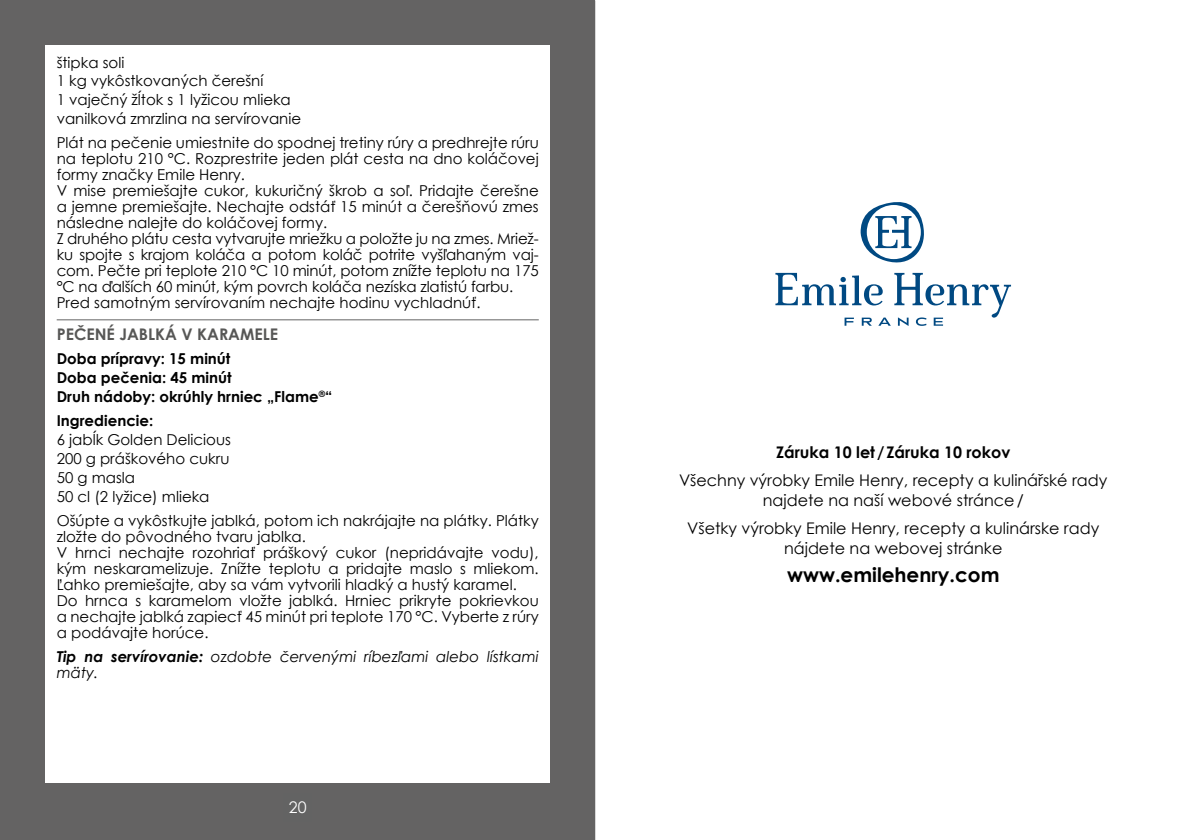
<style>
.page{position:relative;width:1191px;height:840px;background:#fff}
.page>*{position:absolute;margin:0;border:0;box-sizing:border-box;transform-origin:0 0}
.t1{font:700 20px "Century Gothic";color:#000}
.t2{font:16px/20px "Century Gothic";color:#000;text-align:center}
.t3{font:700 16px "Century Gothic";color:#000}
.t4{font:700 16px "Century Gothic";color:#575756}
.t5{font:16px "Century Gothic";color:#fff}
.t6{font:15px/16px "Century Gothic";color:#000}
.t7{font:700 15px/18.8px "Century Gothic";color:#000}
.t8{font:italic 15px/16px "Century Gothic";color:#000}
.s1{font-weight:700}
</style>
<div class="page">
<div style="left:0;top:0;width:595px;height:839px;background:#646363"></div>
<div style="left:45px;top:45px;width:505px;height:737px;background:#fff"></div>
<hr style="left:57px;top:319px;width:482px;height:1px;background:#646363">
<svg style="left:775px;top:202px;width:236px;height:124px"></svg>
<p class="t6" style="left:57px;top:52px;width:246px;line-height:18.8px">štipka soli<br>1 kg vykôstkovaných čerešní<br>1 vaječný žĺtok s 1 lyžicou mlieka vanilková zmrzlina na servírovanie</p>
<p class="t6" style="left:57px;top:134px;width:483px">Plát na pečenie umiestnite do spodnej tretiny rúry a predhrejte rúru na teplotu 210 °C. Rozprestrite jeden plát cesta na dno koláčovej formy značky Emile Henry.<br>V mise premiešajte cukor, kukuričný škrob a soľ. Pridajte čerešne a jemne premiešajte. Nechajte odstáť 15 minút a čerešňovú zmes následne nalejte do koláčovej formy.<br>Z druhého plátu cesta vytvarujte mriežku a položte ju na zmes. Mriež&shy;ku spojte s krajom koláča a potom koláč potrite vyšľahaným vaj&shy;com. Pečte pri teplote 210 °C 10 minút, potom znížte teplotu na 175 °C na ďalších 60 minút, kým povrch koláča nezíska zlatistú farbu.<br>Pred samotným servírovaním nechajte hodinu vychladnúť.</p>
<p class="t4" style="left:57px;top:322px;width:223px">PEČENÉ JABLKÁ V KARAMELE</p>
<p class="t7" style="left:57px;top:348px;width:277px">Doba prípravy: 15 minút<br>Doba pečenia: 45 minút<br>Druh nádoby: okrúhly hrniec „Flame<sup>®</sup>“</p>
<p class="t7" style="left:57px;top:410px;width:98px">Ingrediencie:</p>
<p class="t6" style="left:57px;top:429px;width:176px;line-height:18.8px">6 jabĺk Golden Delicious<br>200 g práškového cukru<br>50 g masla<br>50 cl (2 lyžice) mlieka</p>
<p class="t6" style="left:57px;top:511px;width:483px">Ošúpte a vykôstkujte jablká, potom ich nakrájajte na plátky. Plátky zložte do pôvodného tvaru jablka.<br>V hrnci nechajte rozohriať práškový cukor (nepridávajte vodu), kým neskaramelizuje. Znížte teplotu a pridajte maslo s mliekom.<br>Ľahko premiešajte, aby sa vám vytvorili hladký a hustý karamel.<br>Do hrnca s karamelom vložte jablká. Hrniec prikryte pokrievkou a nechajte jablká zapiecť 45 minút pri teplote 170 °C. Vyberte z rúry a podávajte horúce.</p>
<p class="t8" style="left:57px;top:647px;width:483px"><span class="s1">Tip na servírovanie:</span> ozdobte červenými ríbezľami alebo lístkami mäty.</p>
<p class="t5" style="left:298px;top:794px;width:10px">2</p>
<p class="t5" style="left:289px;top:795px;width:19px">20</p>
<p class="t3" style="left:776px;top:439px;width:236px">Záruka 10 let / Záruka 10 rokov</p>
<p class="t2" style="left:679px;top:469px;width:430px">Všechny výrobky Emile Henry, recepty a kulinářské rady najdete na naší webové stránce /</p>
<p class="t2" style="left:687px;top:517px;width:413px">Všetky výrobky Emile Henry, recepty a kulinárske rady nájdete na webovej stránke</p>
<h1 class="t1" style="left:787px;top:559px;width:214px">www.emilehenry.com</h1>
</div>
